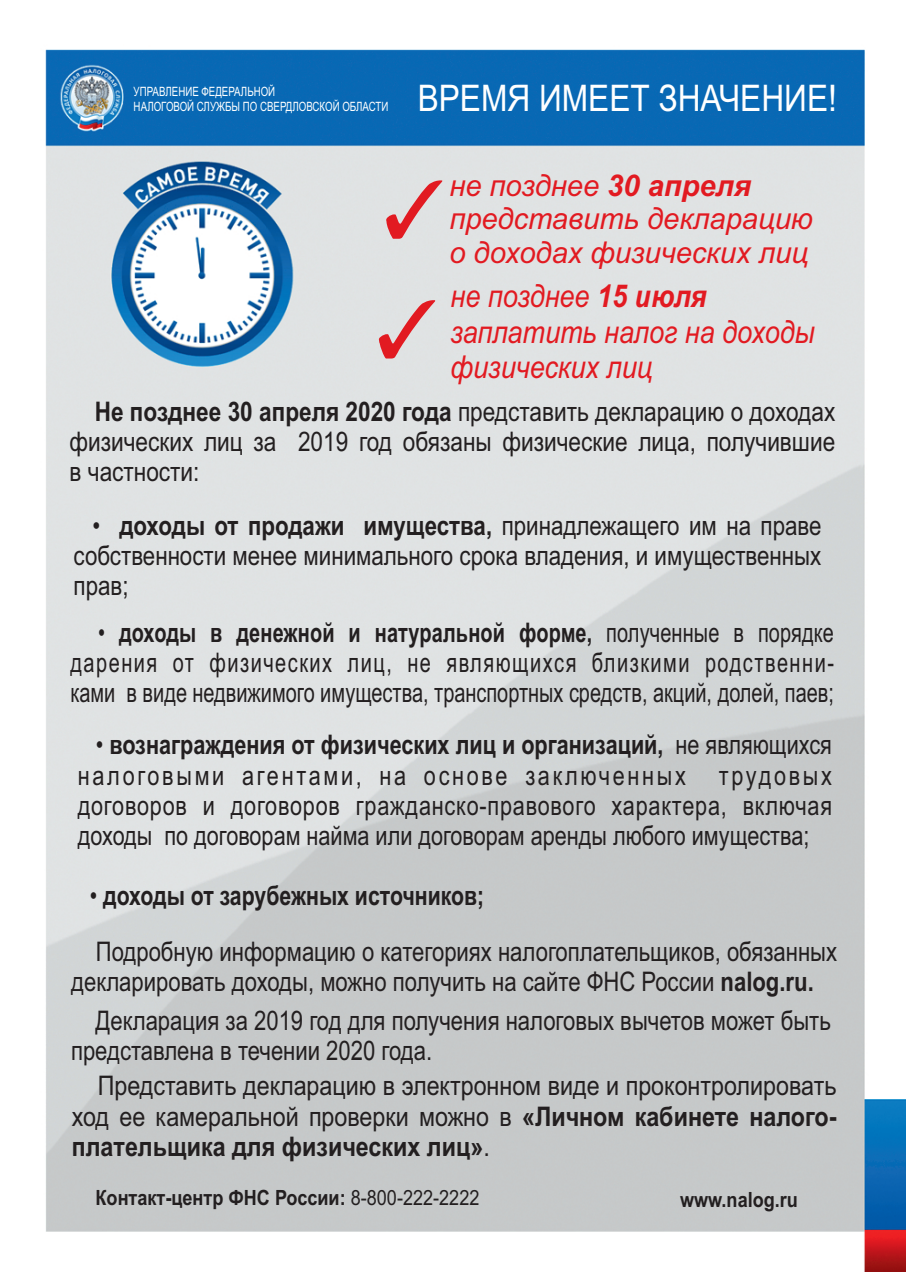
<style>
.page{position:relative;width:910px;height:1280px;background:#fff}
.page>*{position:absolute;margin:0;border:0;box-sizing:border-box;transform-origin:0 0}
.t1{font:36.6px "Arial";color:#fff;scale:.86 1}
.t2{font:italic 31.5px/35.2px "Arial";color:#e21a21;scale:.86 1}
.t3{font:italic 30px/33.6px "Arial";color:#e21a21}
.t4{font:27px/30.2px "Arial";color:#231f20;text-align:justify;scale:.8 1}
.t5{font:27px/30.2px "Arial";color:#231f20;scale:.82 1}
.t6{font:27px/30.2px "Arial";color:#231f20;text-align:justify;scale:.74 1}
.t7{font:27px/30.2px "Arial";color:#231f20;text-align:justify;scale:.86 1}
.t8{font:27px/30.2px "Arial";color:#231f20;text-align:justify;scale:.84 1}
.t9{font:27px/30.2px "Arial";color:#231f20;text-align:justify;scale:.83 1}
.t10{font:700 27px "Arial";color:#231f20;scale:.79 1}
.t11{font:700 21px "Arial";color:#231f20;scale:.86 1}
.t12{font:12.9px/14.4px "Arial";color:#fff;scale:.76 1}
.s1{font-weight:700}
.s2{font-style:inherit}
.s3{font-weight:400}
</style>
<div class="page">
<img style="left:45px;top:49px;width:861px;height:1222px">
<img style="left:386px;top:180px;width:56px;height:59px">
<img style="left:379px;top:300px;width:56px;height:58px">
<p class="t12" style="left:134px;top:86px;width:337px">УПРАВЛЕНИЕ ФЕДЕРАЛЬНОЙ<br>НАЛОГОВОЙ СЛУЖБЫ ПО СВЕРДЛОВСКОЙ ОБЛАСТИ</p>
<h1 class="t1" style="left:418px;top:84px;width:489px">ВРЕМЯ ИМЕЕТ ЗНАЧЕНИЕ!</h1>
<p class="t3" style="left:449px;top:171px;width:365px">не позднее <span class="s1">30 апреля </span>представить декларацию о доходах физических лиц</p>
<p class="t2" style="left:451px;top:281px;width:425px">не позднее <span class="s1">15 июля </span>заплатить налог на доходы физических лиц</p>
<p class="t8" style="left:70px;top:399px;width:913px;text-indent:25px"><span class="s1">Не позднее 30 апреля 20</span><span class="s1">20</span> <span class="s1">года</span> представить декларацию о доходах физических лиц за 201<span class="s2">9</span> год обязаны физические лица, получившие в частности:</p>
<p class="t9" style="left:74px;top:513px;width:903px;text-indent:19px">• <span class="s1">доходы от продажи имущества,</span> принадлежащего им на праве собственности менее минимального срока владения, и имущественных прав;</p>
<p class="t6" style="left:70px;top:620px;width:1033px;text-indent:28px">• <span class="s1">доходы в денежной и натуральной форме,</span> полученные в порядке дарения от физических лиц, не являющихся близкими родственни&shy;ками в виде недвижимого имущества, транспортных средств, акций, долей, паев;</p>
<p class="t4" style="left:78px;top:732px;width:944px;text-indent:18px">• <span class="s1">вознаграждения от физических лиц и организаций,</span> не являющихся налоговыми агентами, на основе заключенных трудовых договоров и договоров гражданско-правового характера, включая доходы по договорам найма или договорам аренды любого имущества;</p>
<p class="t10" style="left:90px;top:885px;width:501px"><span class="s3">•</span> доходы от зарубежных источников;</p>
<p class="t5" style="left:71px;top:939px;width:935px;text-indent:25px">Подробную информацию о категориях налогоплательщиков, обязанных декларировать доходы, можно получить на сайте ФНС России <span class="s1">nalog.ru.</span></p>
<p class="t5" style="left:71px;top:1007px;width:928px;text-indent:25px">Декларация за 201<span class="s2">9</span> год для получения налоговых вычетов может быть представлена в течении 20<span class="s2">20</span> года.</p>
<p class="t7" style="left:72px;top:1073px;width:891px;text-indent:26px">Представить декларацию в электронном виде и проконтролировать ход ее камеральной проверки можно в <span class="s1">«Личном кабинете налого&shy;плательщика для физических лиц»</span>.</p>
<p class="t11" style="left:96px;top:1190px;width:448px">Контакт-центр ФНС России: <span class="s3">8-800-222-2222</span></p>
<p class="t11" style="left:680px;top:1191px;width:139px">www.nalog.ru</p>
</div>
